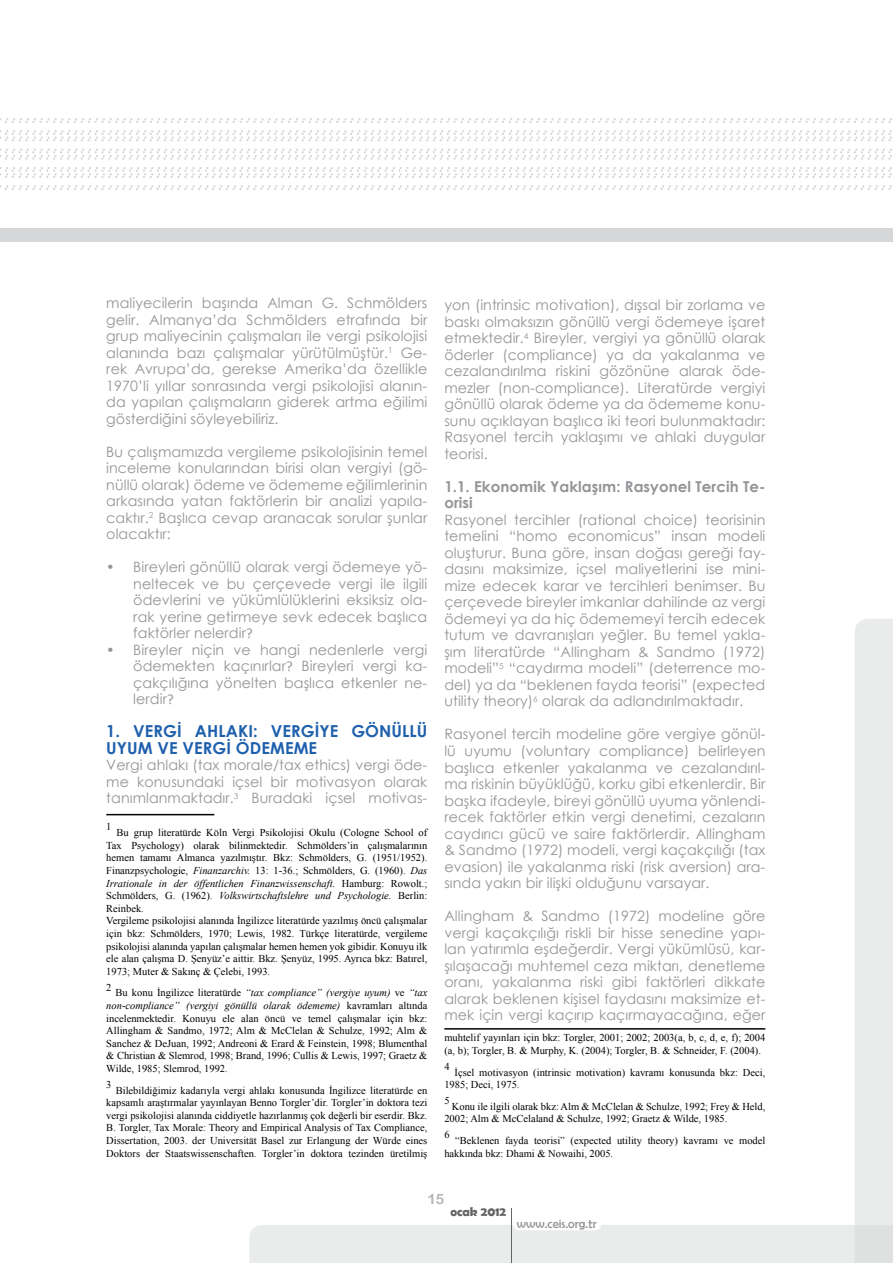
<style>
.page{position:relative;width:893px;height:1263px;background:#fff}
.page>*{position:absolute;margin:0;border:0;box-sizing:border-box;transform-origin:0 0}
.t1{font:700 16.5px/16.5px "Century Gothic";letter-spacing:.005em;color:#1f60ad}
.t2{font:700 15px/16.5px "Century Gothic";letter-spacing:.005em;color:#939598}
.t3{font:14.25px/16.5px "Century Gothic";letter-spacing:.005em;color:#939598;text-align:justify}
.t4{font:14.25px "Arial Rounded MT Bold";color:#b1b4b6}
.t5{font:12.75px "Berlin Sans FB";color:#939598}
.t6{font:700 12.75px "Berlin Sans FB Demi";color:#636466}
.t7{font:10.5px/12.6px "Times New Roman";color:#000}
.s1{font-family:"Calibri"}
.s2{font-style:italic}
</style>
<div class="page">
<div style="left:0;top:229px;width:893px;height:13px;background:#d5d7d8"></div>
<svg style="left:0;top:185px;width:892px;height:5px"></svg>
<svg style="left:0;top:167px;width:892px;height:11px"></svg>
<svg style="left:0;top:130px;width:892px;height:11px"></svg>
<svg style="left:0;top:149px;width:892px;height:11px"></svg>
<svg style="left:0;top:118px;width:892px;height:5px"></svg>
<svg style="left:249px;top:619px;width:644px;height:644px"></svg>
<hr style="left:511px;top:1208px;width:1px;height:55px;background:#636466">
<div style="left:513px;top:1211px;width:88px;height:19px;background:#fff;border-radius:6px"></div>
<hr style="left:106px;top:814px;width:108px;height:1px;background:#000">
<hr style="left:444px;top:1028px;width:321px;height:1px;background:#000">
<p class="t3" style="left:106px;top:295px;width:323px">maliyecilerin başında Alman G. Schmölders gelir. Almanya’da Schmölders etrafında bir grup maliyecinin çalışmaları ile vergi psikolojisi alanında bazı çalışmalar yürütülmüştür.<sup>1</sup> Ge&shy;rek Avrupa’da, gerekse Amerika’da özellikle 1970’li yıllar sonrasında vergi psikolojisi alanın&shy;da yapılan çalışmaların giderek artma eğilimi gösterdiğini söyleyebiliriz.</p>
<p class="t3" style="left:106px;top:443px;width:323px">Bu çalışmamızda vergileme psikolojisinin temel inceleme konularından birisi olan vergiyi (gö&shy;nüllü olarak) ödeme ve ödememe eğilimlerinin arkasında yatan faktörlerin bir analizi yapıla&shy;caktır.<sup>2</sup> Başlıca cevap aranacak sorular şunlar olacaktır:</p>
<p class="t3" style="left:133px;top:559px;width:296px;text-indent:-27px">• Bireyleri gönüllü olarak vergi ödemeye yö&shy;neltecek ve bu çerçevede vergi ile ilgili ödevlerini ve yükümlülüklerini eksiksiz ola&shy;rak yerine getirmeye sevk edecek başlıca faktörler nelerdir<span class="s1">?</span></p>
<p class="t3" style="left:133px;top:641px;width:296px;text-indent:-27px">• Bireyler niçin ve hangi nedenlerle vergi ödemekten kaçınırlar<span class="s1">?</span> Bireyleri vergi ka&shy;çakçılığına yönelten başlıca etkenler ne&shy;lerdir<span class="s1">?</span></p>
<p class="t1" style="left:106px;top:722px;width:323px">1. VERGİ AHLAKI: VERGİYE GÖNÜLLÜ<br>UYUM VE VERGİ ÖDEMEME</p>
<p class="t3" style="left:106px;top:757px;width:323px">Vergi ahlakı (tax morale/tax ethics) vergi öde&shy;me konusundaki içsel bir motivasyon olarak tanımlanmaktadır.<sup>3</sup> Buradaki içsel motivas-</p>
<p class="t7" style="left:106px;top:820px;width:7px">1</p>
<p class="t7" style="left:106px;top:826px;width:323px;text-indent:10px">Bu grup literatürde Köln Vergi Psikolojisi Okulu (Cologne School of Tax Psychology) olarak bilinmektedir. Schmölders’in çalışmalarının hemen tamamı Almanca yazılmıştır. Bkz: Schmölders, G. (1951/1952).<br>Finanzpsychologie, <span class="s2">Finanzarchiv.</span> 13: 1-36.; Schmölders, G. (1960). <span class="s2">Das Irrationale in der öffentlichen Finanzwissenschaft.</span> Hamburg: Rowolt.; Schmölders, G. (1962). <span class="s2">Volkswirtschaftslehre und Psychologie.</span> Berlin:<br>Reinbek.<br>Vergileme psikolojisi alanında İngilizce literatürde yazılmış öncü çalışmalar için bkz: Schmölders, 1970; Lewis, 1982. Türkçe literatürde, vergileme psikolojisi alanında yapılan çalışmalar hemen hemen yok gibidir. Konuyu ilk ele alan çalışma D. Şenyüz’e aittir. Bkz. Şenyüz, 1995. Ayrıca bkz: Batırel, 1973; Muter &amp; Sakınç &amp; Çelebi, 1993.</p>
<p class="t7" style="left:106px;top:980px;width:7px">2</p>
<p class="t7" style="left:106px;top:986px;width:323px;text-align:justify;text-indent:9px">Bu konu İngilizce literatürde <span class="s2">“tax compliance” (vergiye uyum)</span> ve <span class="s2">“tax non-compliance” (vergiyi gönüllü olarak ödememe)</span> kavramları altında incelenmektedir. Konuyu ele alan öncü ve temel çalışmalar için bkz:<br>Allingham &amp; Sandmo, 1972; Alm &amp; McClelan &amp; Schulze, 1992; Alm &amp; Sanchez &amp; DeJuan, 1992; Andreoni &amp; Erard &amp; Feinstein, 1998; Blumenthal &amp; Christian &amp; Slemrod, 1998; Brand, 1996; Cullis &amp; Lewis, 1997; Graetz &amp; Wilde, 1985; Slemrod, 1992.</p>
<p class="t7" style="left:106px;top:1078px;width:7px">3</p>
<p class="t7" style="left:106px;top:1084px;width:323px;text-align:justify;text-indent:9px">Bilebildiğimiz kadarıyla vergi ahlakı konusunda İngilizce literatürde en kapsamlı araştırmalar yayınlayan Benno Torgler’dir. Torgler’in doktora tezi vergi psikolojisi alanında ciddiyetle hazırlanmış çok değerli bir eserdir. Bkz.<br>B. Torgler, Tax Morale: Theory and Empirical Analysis of Tax Compliance, Dissertation, 2003. der Universität Basel zur Erlangung der Würde eines Doktors der Staatswissenschaften. Torgler’in doktora tezinden üretilmiş</p>
<p class="t3" style="left:444px;top:297px;width:323px">yon (intrinsic motivation), dışsal bir zorlama ve baskı olmaksızın gönüllü vergi ödemeye işaret etmektedir.<sup>4</sup> Bireyler, vergiyi ya gönüllü olarak öderler (compliance) ya da yakalanma ve cezalandırılma riskini gözönüne alarak öde&shy;mezler (non-compliance). Literatürde vergiyi gönüllü olarak ödeme ya da ödememe konu&shy;sunu açıklayan başlıca iki teori bulunmaktadır:<br>Rasyonel tercih yaklaşımı ve ahlaki duygular teorisi.</p>
<p class="t2" style="left:444px;top:478px;width:322px">1.1. Ekonomik Yaklaşım: Rasyonel Tercih Te&shy;orisi</p>
<p class="t3" style="left:444px;top:511px;width:323px">Rasyonel tercihler (rational choice) teorisinin temelini “homo economicus” insan modeli oluşturur. Buna göre, insan doğası gereği fay&shy;dasını maksimize, içsel maliyetlerini ise mini&shy;mize edecek karar ve tercihleri benimser. Bu çerçevede bireyler imkanlar dahilinde az vergi ödemeyi ya da hiç ödememeyi tercih edecek tutum ve davranışları yeğler. Bu temel yakla&shy;şım literatürde “Allingham &amp; Sandmo (1972) modeli”<sup>5</sup> “caydırma modeli” (deterrence mo&shy;del) ya da “beklenen fayda teorisi” (expected utility theory)<sup>6</sup> olarak da adlandırılmaktadır.</p>
<p class="t3" style="left:444px;top:726px;width:323px">Rasyonel tercih modeline göre vergiye gönül&shy;lü uyumu (voluntary compliance) belirleyen başlıca etkenler yakalanma ve cezalandırıl&shy;ma riskinin büyüklüğü, korku gibi etkenlerdir. Bir başka ifadeyle, bireyi gönüllü uyuma yönlendi&shy;recek faktörler etkin vergi denetimi, cezaların caydırıcı gücü ve saire faktörlerdir. Allingham &amp; Sandmo (1972) modeli, vergi kaçakçılığı (tax evasion) ile yakalanma riski (risk aversion) ara&shy;sında yakın bir ilişki olduğunu varsayar.</p>
<p class="t3" style="left:444px;top:907px;width:323px">Allingham &amp; Sandmo (1972) modeline göre vergi kaçakçılığı riskli bir hisse senedine yapı&shy;lan yatırımla eşdeğerdir. Vergi yükümlüsü, kar&shy;şılaşacağı muhtemel ceza miktarı, denetleme oranı, yakalanma riski gibi faktörleri dikkate alarak beklenen kişisel faydasını maksimize et&shy;mek için vergi kaçırıp kaçırmayacağına, eğer</p>
<p class="t7" style="left:444px;top:1031px;width:322px">muhtelif yayınları için bkz: Torgler, 2001; 2002; 2003(a, b, c, d, e, f); 2004 (a, b); Torgler, B. &amp; Murphy, K. (2004); Torgler, B. &amp; Schneider, F. (2004).</p>
<p class="t7" style="left:444px;top:1060px;width:7px">4</p>
<p class="t7" style="left:444px;top:1066px;width:323px;text-indent:10px">İçsel motivasyon (intrinsic motivation) kavramı konusunda bkz: Deci,<br>1985; Deci, 1975.</p>
<p class="t7" style="left:444px;top:1094px;width:7px">5</p>
<p class="t7" style="left:444px;top:1100px;width:323px;text-indent:7px">Konu ile ilgili olarak bkz: Alm &amp; McClelan &amp; Schulze, 1992; Frey &amp; Held,<br>2002; Alm &amp; McCelaland &amp; Schulze, 1992; Graetz &amp; Wilde, 1985.</p>
<p class="t7" style="left:444px;top:1128px;width:7px">6</p>
<p class="t7" style="left:444px;top:1134px;width:323px;text-indent:11px">“Beklenen fayda teorisi” (expected utility theory) kavramı ve model hakkında bkz: Dhami &amp; Nowaihi, 2005.</p>
<p class="t4" style="left:427px;top:1191px;width:18px">15</p>
<p class="t6" style="left:450px;top:1204px;width:57px">ocak 2012</p>
<p class="t5" style="left:517px;top:1216px;width:81px">www.ceis.org.tr</p>
</div>
